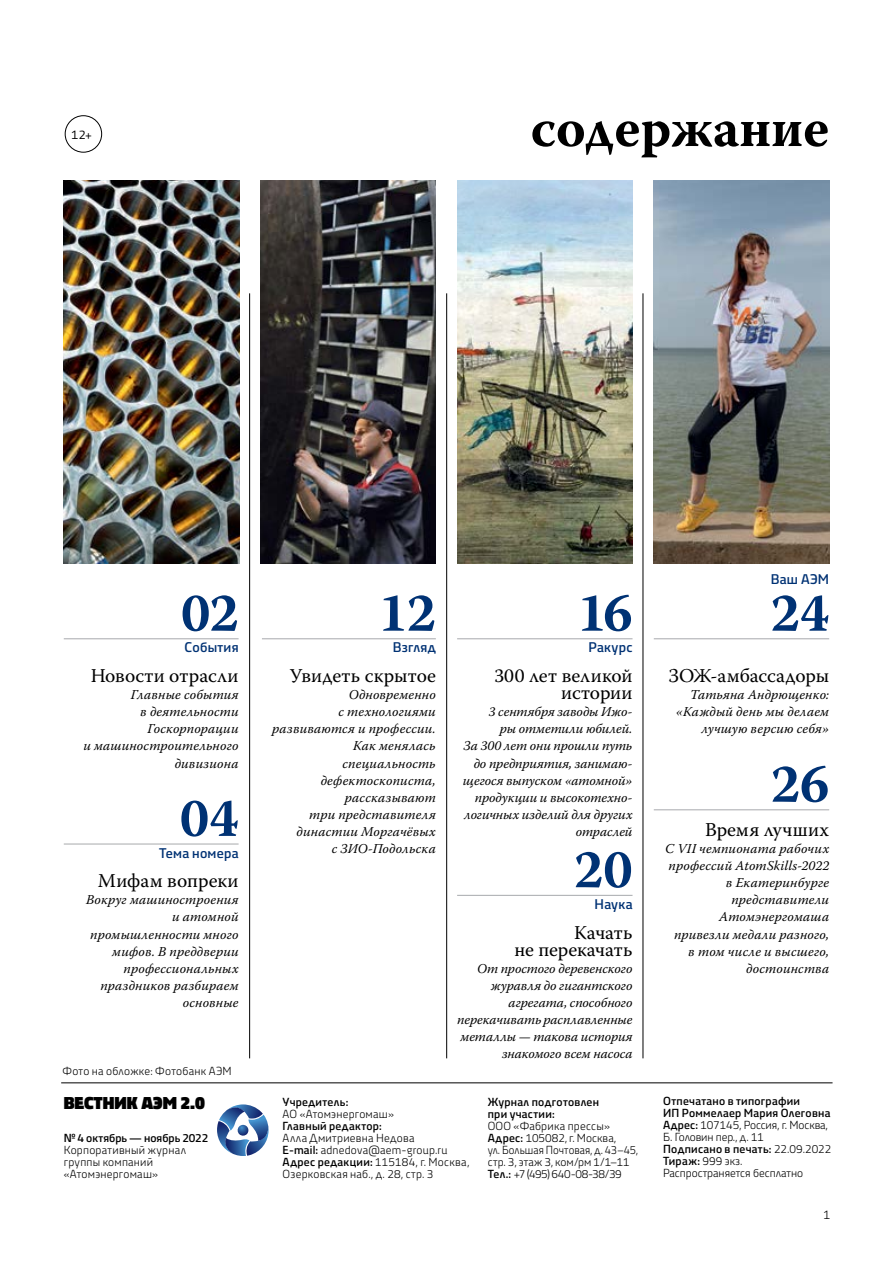
<style>
.page{position:relative;width:893px;height:1263px;background:#fff}
.page>*{position:absolute;margin:0;border:0;box-sizing:border-box;transform-origin:0 0}
.t1{font:700 54px "Warnock Pro";color:#003274}
.t2{font:700 54px "Warnock Pro";color:#000}
.t3{font:19.5px/17.1px "Warnock Pro";color:#000;text-align:right}
.t4{font:900 16.5px "Strekoza";color:#000}
.t5{font:italic 13.5px/17.1px "Warnock Pro";letter-spacing:.01em;color:#000;text-align:right}
.t6{font:italic 13.5px/17.1px "Warnock Pro";letter-spacing:-.01em;color:#000;text-align:right}
.t7{font:500 13.5px "Strekoza";letter-spacing:.015em;color:#003274}
.t8{font:12px "Strekoza";color:#000}
.t9{font:12px "Strekoza";color:#000}
.t10{font:11.25px/12px "Strekoza";letter-spacing:.015em;color:#000}
.t11{font:11.25px/12px "Strekoza";letter-spacing:-.01em;color:#000}
.t12{font:500 11.25px/12px "Strekoza";letter-spacing:.025em;color:#000}
.t13{font:500 11.25px "Strekoza";letter-spacing:.005em;color:#000}
.s1{font-weight:500}
</style>
<div class="page">
<img style="left:64px;top:180px;width:175px;height:383px">
<img style="left:260px;top:180px;width:176px;height:383px">
<img style="left:654px;top:180px;width:175px;height:383px">
<img style="left:457px;top:180px;width:175px;height:383px">
<svg style="left:217px;top:1104px;width:52px;height:52px"></svg>
<hr style="left:61px;top:1082px;width:771px;height:1px;background:#000">
<hr style="left:64px;top:638px;width:175px;height:1px;background:#a7a9ac">
<hr style="left:64px;top:844px;width:175px;height:1px;background:#a7a9ac">
<hr style="left:249px;top:293px;width:1px;height:765px;background:#000">
<hr style="left:446px;top:293px;width:1px;height:765px;background:#000">
<hr style="left:643px;top:293px;width:1px;height:765px;background:#000">
<hr style="left:262px;top:638px;width:174px;height:1px;background:#a7a9ac">
<hr style="left:457px;top:638px;width:175px;height:1px;background:#a7a9ac">
<hr style="left:457px;top:895px;width:175px;height:1px;background:#a7a9ac">
<hr style="left:654px;top:638px;width:175px;height:1px;background:#a7a9ac">
<hr style="left:654px;top:809px;width:175px;height:1px;background:#a7a9ac">
<div style="left:65px;top:115px;width:37px;height:37px;border:1px solid #000;border-radius:50%"></div>
<p class="t8" style="left:72px;top:127px;width:22px">12+</p>
<h1 class="t2" style="left:531px;top:96px;width:300px">содержание</h1>
<h1 class="t1" style="left:181px;top:580px;width:59px">02</h1>
<p class="t7" style="left:185px;top:638px;width:55px">События</p>
<h2 class="t3" style="left:91px;top:667px;width:149px">Новости отрасли</h2>
<p class="t5" style="left:83px;top:686px;width:157px">Главные события<br>в деятельности<br>Госкорпорации<br>и машиностроительного дивизиона</p>
<h1 class="t1" style="left:180px;top:786px;width:60px">04</h1>
<p class="t7" style="left:159px;top:843px;width:81px">Тема номера</p>
<h2 class="t3" style="left:98px;top:872px;width:142px">Мифам вопреки</h2>
<p class="t5" style="left:86px;top:891px;width:154px">Вокруг машиностроения и атомной промышленности много мифов. В преддверии профессиональных праздников разбираем основные</p>
<p class="t10" style="left:62px;top:1064px;width:171px">Фото на обложке: Фотобанк АЭМ</p>
<p class="t4" style="left:64px;top:1092px;width:143px">ВЕСТНИК АЭМ 2.0</p>
<p class="t13" style="left:64px;top:1130px;width:146px">№ 4 октябрь — ноябрь 2022</p>
<p class="t10" style="left:64px;top:1143px;width:124px">Корпоративный журнал группы компаний «Атомэнергомаш»</p>
<h1 class="t1" style="left:378px;top:580px;width:59px">12</h1>
<p class="t7" style="left:393px;top:638px;width:44px">Взгляд</p>
<h2 class="t3" style="left:290px;top:667px;width:147px">Увидеть скрытое</h2>
<p class="t5" style="left:272px;top:686px;width:165px">Одновременно<br>с технологиями развиваются и профессии.<br>Как менялась специальность дефектоскописта, рассказывают<br>три представителя династии Моргачёвых<br>с ЗИО-Подольска</p>
<h1 class="t1" style="left:577px;top:580px;width:57px">16</h1>
<p class="t7" style="left:588px;top:638px;width:46px">Ракурс</p>
<h2 class="t3" style="left:494px;top:667px;width:140px">300 лет великой истории</h2>
<p class="t6" style="left:463px;top:703px;width:171px">3 сентября заводы Ижо-<br>ры отметили юбилей.<br>За 300 лет они прошли путь до предприятия, занимаю&shy;щегося выпуском «атомной» продукции и высокотехно&shy;логичных изделий для других отраслей</p>
<h1 class="t1" style="left:574px;top:837px;width:60px">20</h1>
<p class="t7" style="left:595px;top:895px;width:39px">Наука</p>
<h2 class="t3" style="left:514px;top:923px;width:120px">Качать<br>не перекачать</h2>
<p class="t5" style="left:457px;top:959px;width:177px">От простого деревенского журавля до гигантского агрегата, способного перекачивать расплавленные металлы — такова история знакомого всем насоса</p>
<p class="t12" style="left:283px;top:1095px;width:67px">Учредитель:</p>
<p class="t10" style="left:283px;top:1107px;width:113px">АО «Атомэнергомаш»</p>
<p class="t12" style="left:283px;top:1119px;width:101px">Главный редактор:</p>
<p class="t10" style="left:283px;top:1131px;width:188px">Алла Дмитриевна Недова<br><span class="s1">E-mail:</span> adnedova@aem-group.ru<br><span class="s1">Адрес редакции:</span> 115184, г. Москва,<br>Озерковская наб., д. 28, стр. 3</p>
<p class="t12" style="left:488px;top:1095px;width:113px">Журнал подготовлен при участии:</p>
<p class="t10" style="left:488px;top:1119px;width:152px">ООО «Фабрика прессы»<br><span class="s1">Адрес:</span> 105082, г. Москва,<br>ул. Большая Почтовая, д. 43–45, стр. 3, этаж 3, ком/рм 1/1–11<br><span class="s1">Тел.:</span> +7 (495) 640-08-38/39</p>
<p class="t7" style="left:771px;top:570px;width:60px">Ваш АЭМ</p>
<h1 class="t1" style="left:770px;top:580px;width:60px">24</h1>
<h2 class="t3" style="left:669px;top:667px;width:162px">ЗОЖ-амбассадоры</h2>
<p class="t5" style="left:676px;top:686px;width:155px">Татьяна Андрющенко: «Каждый день мы делаем лучшую версию себя»</p>
<h1 class="t1" style="left:771px;top:751px;width:60px">26</h1>
<h2 class="t3" style="left:705px;top:821px;width:125px">Время лучших</h2>
<p class="t5" style="left:665px;top:840px;width:166px">С VII чемпионата рабочих профессий AtomSkills-2022 в Екатеринбурге представители<br>Атомэнергомаша привезли медали разного, в том числе и высшего, достоинства</p>
<p class="t11" style="left:663px;top:1095px;width:170px"><span class="s1">Отпечатано в типографии<br>ИП Роммелаер Мария Олеговна<br>Адрес:</span> 107145, Россия, г. Москва,<br>Б. Головин пер., д. 11<br><span class="s1">Подписано в печать:</span> 22.09.2022<br><span class="s1">Тираж:</span> 999 экз.<br>Распространяется бесплатно</p>
<p class="t9" style="left:823px;top:1207px;width:9px">1</p>
</div>
